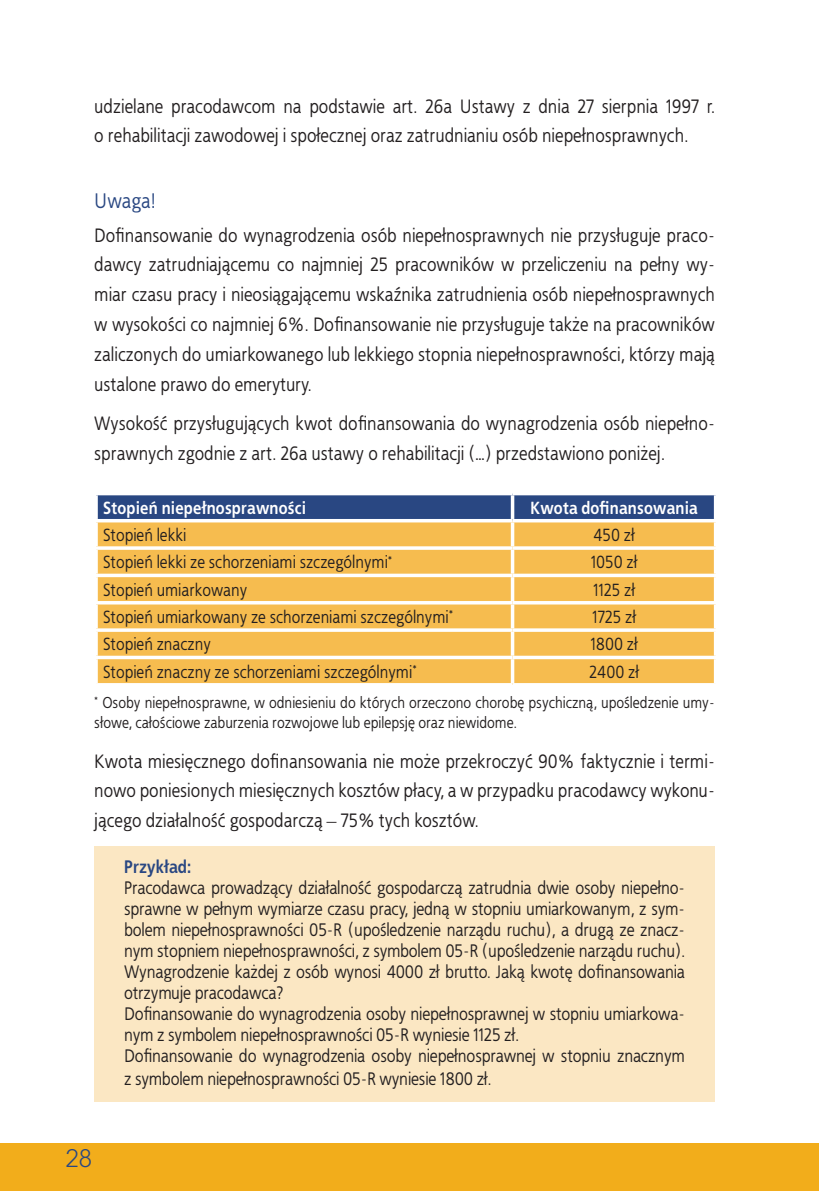
<style>
.page{position:relative;width:819px;height:1191px;background:#fff}
.page>*{position:absolute;margin:0;border:0;box-sizing:border-box;transform-origin:0 0}
.t1{font:24.5px "Straight TTEFN";color:#294782}
.plum{font:21px "EFN Bureau";letter-spacing:.01em;color:#294782}
.tekst{font:19.25px/29.8px "EFN Bureau";letter-spacing:.01em;color:#231f20}
.przyklad{font:18.03px/21px "EFN Bureau";color:#231f20}
.przyklad-2{font:700 18.03px "EFN Bureau";color:#294782}
.tekst_tabela{font:17.5px "EFN Bureau";letter-spacing:.01em;color:#231f20}
.tekst_tabela-2{font:700 17.5px "EFN Bureau";letter-spacing:.01em;color:#fff}
.tekst-2{font:15.75px/19.8px "EFN Bureau";letter-spacing:.01em;color:#231f20}
.s1{font-family:"Times New Roman"}
</style>
<div class="page">
<div style="left:0;top:1143px;width:819px;height:48px;background:#f2ad1b"></div>
<div style="left:94px;top:846px;width:620px;height:256px;background:#fbe7c3"></div>
<div style="left:98px;top:495px;width:615px;height:24px;background:#294782"></div>
<div style="left:98px;top:522px;width:615px;height:161px;background:#f6bc4f"></div>
<svg style="left:96px;top:495px;width:2px;height:24px"></svg>
<hr style="left:511px;top:495px;width:3px;height:24px;background:#fff">
<svg style="left:713px;top:495px;width:3px;height:24px"></svg>
<svg style="left:96px;top:522px;width:2px;height:24px"></svg>
<hr style="left:511px;top:522px;width:3px;height:24px;background:#fff">
<svg style="left:713px;top:522px;width:3px;height:24px"></svg>
<svg style="left:96px;top:546px;width:416px;height:4px"></svg>
<svg style="left:97px;top:550px;width:1px;height:23px"></svg>
<svg style="left:512px;top:546px;width:204px;height:4px"></svg>
<hr style="left:511px;top:550px;width:3px;height:23px;background:#fff">
<svg style="left:713px;top:550px;width:1px;height:23px"></svg>
<svg style="left:96px;top:573px;width:416px;height:4px"></svg>
<svg style="left:96px;top:577px;width:2px;height:24px"></svg>
<svg style="left:512px;top:573px;width:204px;height:4px"></svg>
<hr style="left:511px;top:577px;width:3px;height:24px;background:#fff">
<svg style="left:713px;top:577px;width:3px;height:24px"></svg>
<hr style="left:94px;top:601px;width:418px;height:3px;background:#fff">
<svg style="left:96px;top:604px;width:2px;height:24px"></svg>
<hr style="left:512px;top:601px;width:205px;height:3px;background:#fff">
<hr style="left:511px;top:604px;width:3px;height:24px;background:#fff">
<svg style="left:713px;top:604px;width:3px;height:24px"></svg>
<svg style="left:96px;top:628px;width:416px;height:4px"></svg>
<svg style="left:97px;top:632px;width:1px;height:23px"></svg>
<svg style="left:512px;top:628px;width:204px;height:4px"></svg>
<hr style="left:511px;top:632px;width:3px;height:23px;background:#fff">
<svg style="left:713px;top:632px;width:1px;height:23px"></svg>
<svg style="left:96px;top:655px;width:416px;height:4px"></svg>
<svg style="left:96px;top:659px;width:2px;height:24px"></svg>
<svg style="left:512px;top:655px;width:204px;height:4px"></svg>
<hr style="left:511px;top:659px;width:3px;height:24px;background:#fff">
<svg style="left:713px;top:659px;width:3px;height:24px"></svg>
<p class="tekst" style="left:94px;top:90px;width:622px">udzielane pracodawcom na podstawie art. 26a Ustawy z dnia 27 sierpnia 1997 r. o rehabilitacji zawodowej i społecznej oraz zatrudnianiu osób niepełnosprawnych.</p>
<p class="plum" style="left:94px;top:186px;width:63px">Uwaga!</p>
<p class="tekst" style="left:94px;top:219px;width:622px;text-align:justify">Dofinansowanie do wynagrodzenia osób niepełnosprawnych nie przysługuje praco&shy;dawcy zatrudniającemu co najmniej 25 pracowników w przeliczeniu na pełny wy&shy;miar czasu pracy i nieosiągającemu wskaźnika zatrudnienia osób niepełnosprawnych w wysokości co najmniej 6%. Dofinansowanie nie przysługuje także na pracowników zaliczonych do umiarkowanego lub lekkiego stopnia niepełnosprawności, którzy mają ustalone prawo do emerytury.</p>
<p class="tekst" style="left:94px;top:408px;width:622px">Wysokość przysługujących kwot dofinansowania do wynagrodzenia osób niepełno&shy;sprawnych zgodnie z art. 26a ustawy o rehabilitacji (…) przedstawiono poniżej.</p>
<p class="tekst_tabela-2" style="left:103px;top:495px;width:205px">Stopień niepełnosprawności</p>
<p class="tekst_tabela-2" style="left:530px;top:495px;width:169px">Kwota dofinansowania</p>
<p class="tekst_tabela" style="left:103px;top:523px;width:85px">Stopień lekki</p>
<p class="tekst_tabela" style="left:593px;top:523px;width:43px">450 zł</p>
<p class="tekst_tabela" style="left:103px;top:550px;width:291px">Stopień lekki ze schorzeniami szczególnymi<sup>*</sup></p>
<p class="tekst_tabela" style="left:591px;top:550px;width:48px">1050 zł</p>
<p class="tekst_tabela" style="left:103px;top:578px;width:145px">Stopień umiarkowany</p>
<p class="tekst_tabela" style="left:593px;top:578px;width:43px">1125 zł</p>
<p class="tekst_tabela" style="left:103px;top:605px;width:351px">Stopień umiarkowany ze schorzeniami szczególnymi<sup>*</sup></p>
<p class="tekst_tabela" style="left:592px;top:605px;width:45px">1725 zł</p>
<p class="tekst_tabela" style="left:103px;top:632px;width:109px">Stopień znaczny</p>
<p class="tekst_tabela" style="left:590px;top:632px;width:49px">1800 zł</p>
<p class="tekst_tabela" style="left:103px;top:660px;width:315px">Stopień znaczny ze schorzeniami szczególnymi<sup>*</sup></p>
<p class="tekst_tabela" style="left:589px;top:660px;width:51px">2400 zł</p>
<p class="tekst-2" style="left:94px;top:692px;width:622px"><sup>*</sup> Osoby niepełnosprawne, w odniesieniu do których orzeczono chorobę psychiczną, upośledzenie umy&shy;słowe, całościowe zaburzenia rozwojowe lub epilepsję oraz niewidome.</p>
<p class="tekst" style="left:94px;top:745px;width:622px;text-align:justify">Kwota miesięcznego dofinansowania nie może przekroczyć 90% faktycznie i termi&shy;nowo poniesionych miesięcznych kosztów płacy, a w przypadku pracodawcy wykonu&shy;jącego działalność gospodarczą <span class="s1">–</span> 75% tych kosztów.</p>
<p class="przyklad-2" style="left:124px;top:853px;width:69px">Przykład:</p>
<p class="przyklad" style="left:124px;top:876px;width:563px;text-align:justify">Pracodawca prowadzący działalność gospodarczą zatrudnia dwie osoby niepełno&shy;sprawne w pełnym wymiarze czasu pracy, jedną w stopniu umiarkowanym, z sym&shy;bolem niepełnosprawności 05-R (upośledzenie narządu ruchu), a drugą ze znacz&shy;nym stopniem niepełnosprawności, z symbolem 05-R (upośledzenie narządu ruchu).<br>Wynagrodzenie każdej z osób wynosi 4000 zł brutto. Jaką kwotę dofinansowania otrzymuje pracodawca?</p>
<p class="przyklad" style="left:124px;top:1002px;width:562px">Dofinansowanie do wynagrodzenia osoby niepełnosprawnej w stopniu umiarkowa&shy;nym z symbolem niepełnosprawności 05-R wyniesie 1125 zł.</p>
<p class="przyklad" style="left:124px;top:1043px;width:562px;line-height:22.8px">Dofinansowanie do wynagrodzenia osoby niepełnosprawnej w stopniu znacznym z symbolem niepełnosprawności 05-R wyniesie 1800 zł.</p>
<p class="t1" style="left:66px;top:1143px;width:28px">28</p>
</div>
